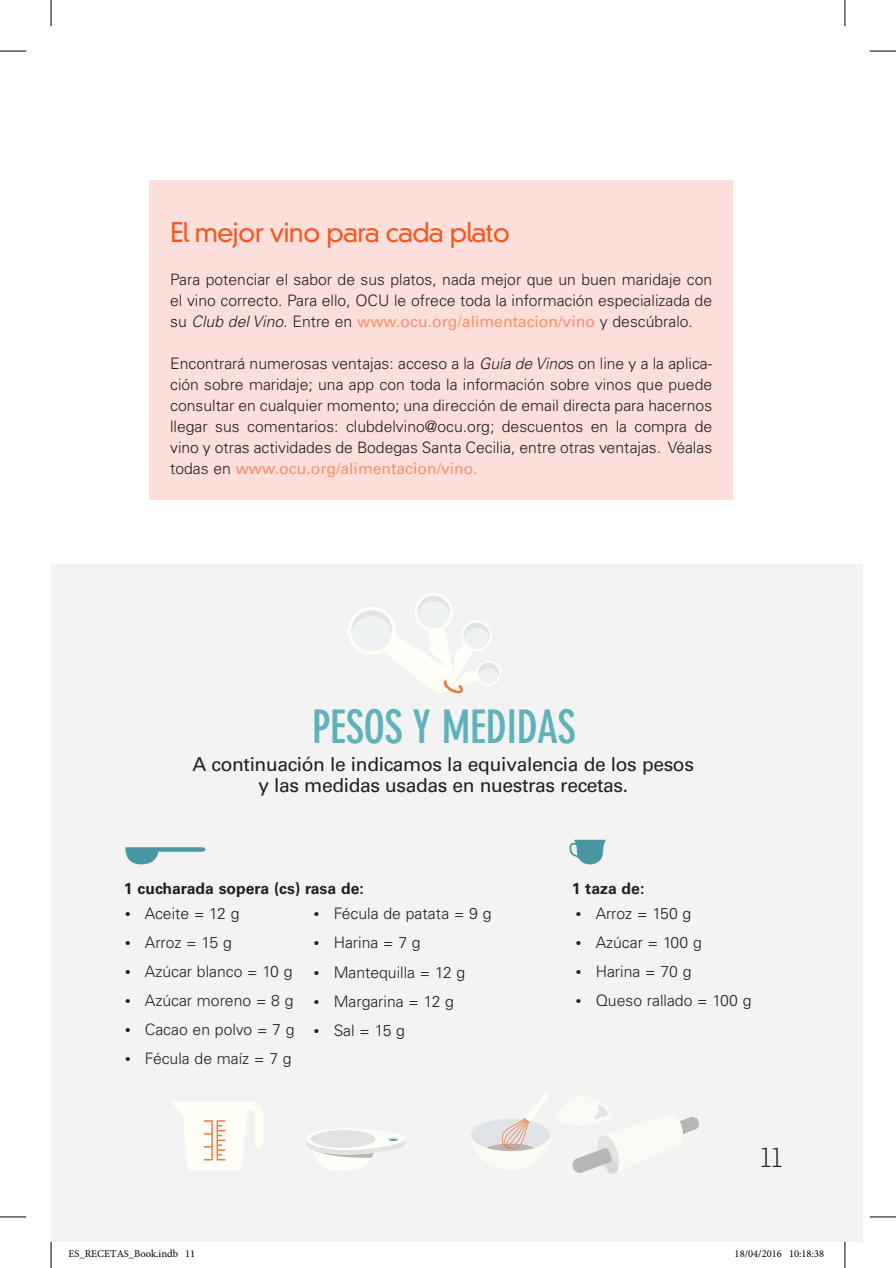
<style>
.page{position:relative;width:896px;height:1268px;background:#fff}
.page>*{position:absolute;margin:0;border:0;box-sizing:border-box;transform-origin:0 0}
.t1{font:700 condensed 45.5px "DIN Neuzeit Grotesk Std";letter-spacing:-.01em;color:#5db2bb}
.t2{font:300 28px "Prelo Slab";color:#231f20}
.t3{font:300 26.25px "DIN Neuzeit Grotesk Std";letter-spacing:-.04em;color:#f15921}
.t4{font:19.25px/21px "Univers LT Std";letter-spacing:-.02em;color:#231f20;text-align:center}
.t5{font:300 15.75px/21px "Univers LT Std";color:#231f20;text-align:justify}
.t6{font:700 15.75px "Univers LT Std";color:#231f20}
.t7{font:10.5px "Minion Pro";color:#000}
.s1{font-style:italic}
.s2{font-weight:400;color:#f6926a}
.s3{font-weight:400;color:#faa633}
.s4{font-family:"Karmina";font-weight:400}
</style>
<div class="page">
<div style="left:150px;top:180px;width:583px;height:319px;background:#fcdfdb"></div>
<div style="left:51px;top:564px;width:811px;height:678px;background:#f3f3f3"></div>
<svg style="left:172px;top:1102px;width:90px;height:68px"></svg>
<svg style="left:306px;top:1128px;width:99px;height:43px"></svg>
<svg style="left:348px;top:593px;width:153px;height:101px"></svg>
<svg style="left:471px;top:1093px;width:228px;height:81px"></svg>
<svg style="left:125px;top:847px;width:81px;height:17px"></svg>
<svg style="left:569px;top:840px;width:37px;height:24px"></svg>
<svg style="left:0;top:51px;width:26px;height:1px"></svg>
<svg style="left:870px;top:51px;width:26px;height:1px"></svg>
<svg style="left:0;top:1217px;width:26px;height:1px"></svg>
<svg style="left:870px;top:1217px;width:26px;height:1px"></svg>
<svg style="left:51px;top:0;width:1px;height:26px"></svg>
<svg style="left:51px;top:1242px;width:1px;height:26px"></svg>
<svg style="left:844px;top:0;width:1px;height:26px"></svg>
<svg style="left:844px;top:1242px;width:1px;height:26px"></svg>
<h3 class="t3" style="left:170px;top:217px;width:342px">El mejor vino para cada plato</h3>
<p class="t5" style="left:170px;top:269px;width:543px">Para potenciar el sabor de sus platos, nada mejor que un buen maridaje con el vino correcto. Para ello, OCU le ofrece toda la información especializada de su <span class="s1">Club del Vino.</span> Entre en <span class="s2">www.ocu.org/alimentacion/vino</span> y descúbralo.</p>
<p class="t5" style="left:170px;top:353px;width:543px">Encontrará numerosas ventajas: acceso a la <span class="s1">Guía de Vino</span>s on line y a la aplica&shy;ción sobre maridaje; una app con toda la información sobre vinos que puede consultar en cualquier momento; una dirección de email directa para hacernos llegar sus comentarios: clubdelvino@ocu.org; descuentos en la compra de vino y otras actividades de Bodegas Santa Cecilia, entre otras ventajas. Véalas todas en <span class="s2">www.ocu.org/alimentacion/vino</span><span class="s3">.</span></p>
<h1 class="t1" style="left:312px;top:700px;width:265px">PESOS Y MEDIDAS</h1>
<p class="t4" style="left:193px;top:753px;width:503px">A continuación le indicamos la equivalencia de los pesos y las medidas usadas en nuestras recetas.</p>
<p class="t6" style="left:124px;top:879px;width:241px">1 cucharada sopera (cs) rasa de:</p>
<p class="t5" style="left:125px;top:902px;width:116px"><span class="s4">•</span> Aceite = 12 g</p>
<p class="t5" style="left:125px;top:932px;width:108px"><span class="s4">•</span> Arroz = 15 g</p>
<p class="t5" style="left:125px;top:961px;width:169px"><span class="s4">•</span> Azúcar blanco = 10 g</p>
<p class="t5" style="left:125px;top:990px;width:170px"><span class="s4">•</span> Azúcar moreno = 8 g</p>
<p class="t5" style="left:125px;top:1019px;width:171px"><span class="s4">•</span> Cacao en polvo = 7 g</p>
<p class="t5" style="left:125px;top:1048px;width:168px"><span class="s4">•</span> Fécula de maíz = 7 g</p>
<p class="t5" style="left:314px;top:903px;width:179px"><span class="s4">•</span> Fécula de patata = 9 g</p>
<p class="t5" style="left:314px;top:932px;width:108px"><span class="s4">•</span> Harina = 7 g</p>
<p class="t5" style="left:314px;top:961px;width:153px"><span class="s4">•</span> Mantequilla = 12 g</p>
<p class="t5" style="left:314px;top:991px;width:142px"><span class="s4">•</span> Margarina = 12 g</p>
<p class="t5" style="left:314px;top:1020px;width:93px"><span class="s4">•</span> Sal = 15 g</p>
<p class="t6" style="left:572px;top:879px;width:74px">1 taza de:</p>
<p class="t5" style="left:576px;top:902px;width:117px"><span class="s4">•</span> Arroz = 150 g</p>
<p class="t5" style="left:576px;top:932px;width:128px"><span class="s4">•</span> Azúcar = 100 g</p>
<p class="t5" style="left:576px;top:961px;width:117px"><span class="s4">•</span> Harina = 70 g</p>
<p class="t5" style="left:576px;top:990px;width:177px"><span class="s4">•</span> Queso rallado = 100 g</p>
<h2 class="t2" style="left:761px;top:1140px;width:23px">11</h2>
<p class="t7" style="left:69px;top:1248px;width:128px">ES_RECETAS_Book.indb 11</p>
<p class="t7" style="left:735px;top:1248px;width:91px">18/04/2016 10:18:38</p>
</div>
